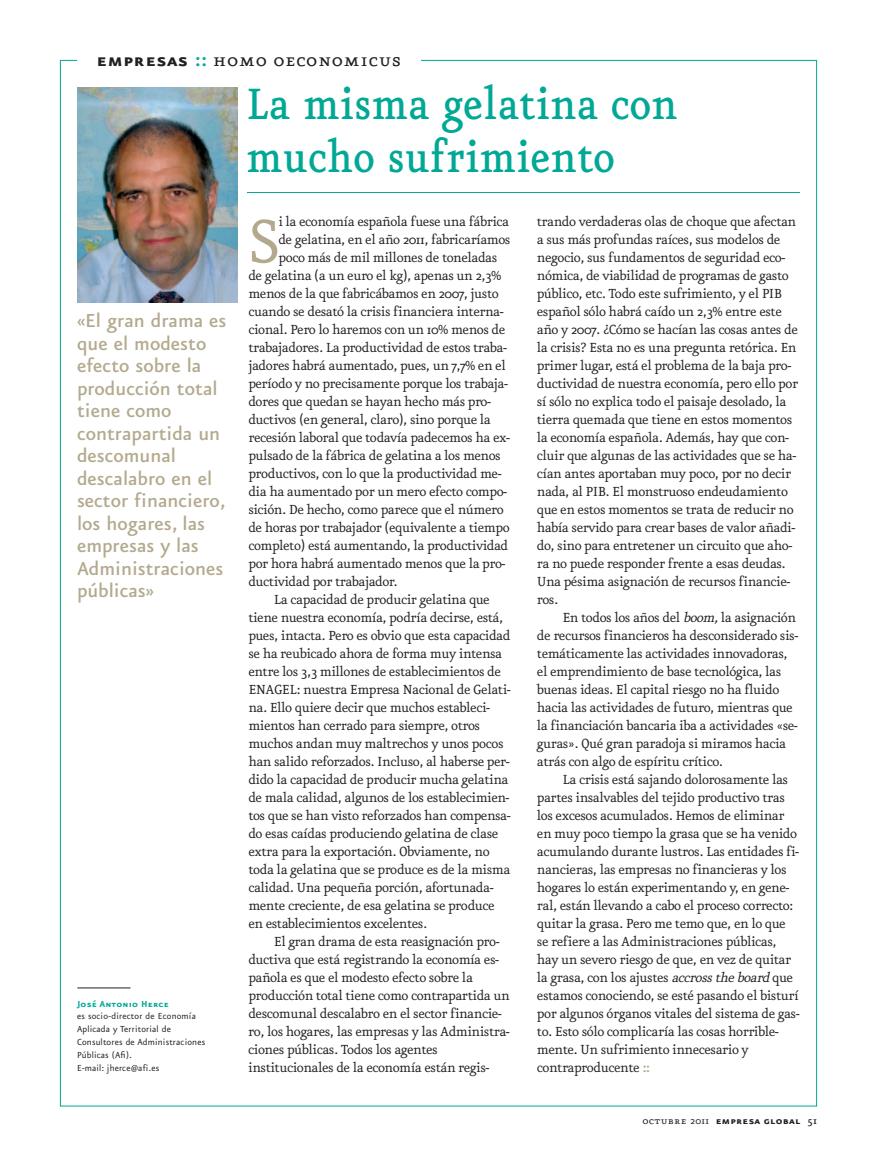
<style>
.page{position:relative;width:877px;height:1175px;background:#fff}
.page>*{position:absolute;margin:0;border:0;box-sizing:border-box;transform-origin:0 0}
.t1{font:72.15px "Eureka";color:#b3aa8e}
.t2{font:500 52.5px/52.7px "Eureka";color:#00a895;scale:.9 1}
.t3{font:500 22.5px/22.5px "Eureka Sans";color:#b3aa8e}
.t4{font:21.9px "Eureka Small Caps";letter-spacing:.025em;color:#231f20}
.t5{font:15.75px/18px "Eureka";letter-spacing:-.03em;color:#231f20}
.t6{font:12px "Eureka Sans Bold Caps";letter-spacing:.025em;color:#231f20}
.t7{font:10.5px/12.8px "Eureka Sans";letter-spacing:.015em;color:#231f20}
.t8{font:10.5px "Eureka Sans Bold Caps";letter-spacing:.015em;color:#00a895}
.s1{font-family:"Eureka Sans Bold Caps"}
.s2{font-family:"Eureka Sans Bold Caps";color:#00a895}
.s3{font-style:italic}
.s4{font-family:"Eureka Sans";font-weight:700;color:#b3aa8e}
.s5{font-family:"Eureka Small Caps"}
.s6{font-family:"Eureka"}
.s7{font-family:"Eureka";font-weight:500}
</style>
<div class="page">
<img style="left:77px;top:88px;width:160px;height:214px">
<hr style="left:77px;top:987px;width:54px;height:1px;background:#231f20">
<hr style="left:247px;top:192px;width:553px;height:1px;background:#00a895">
<h3 class="t4" style="left:97px;top:49px;width:306px"><span class="s1">empresas</span> <span class="s2">::</span> homo oeconomicus</h3>
<h3 class="t3" style="left:77px;top:308px;width:151px">«El gran drama es que el modesto efecto sobre la producción total tiene como contrapartida un descomunal descalabro en el sector financiero, los hogares, las empresas y las<br>Administraciones públicas»</h3>
<p class="t8" style="left:77px;top:998px;width:93px">José Antonio Herce</p>
<p class="t7" style="left:77px;top:1010px;width:130px">es socio-director de Economía<br>Aplicada y Territorial de<br>Consultores de Administraciones<br>Públicas (Afi).<br>E-mail: jherce@afi.es</p>
<h2 class="t2" style="left:246px;top:80px;width:481px">La misma gelatina con mucho sufrimiento</h2>
<h1 class="t1" style="left:248px;top:207px;width:34px">S</h1>
<p class="t5" style="left:278px;top:213px;width:232px">i la economía española fuese una fábrica</p>
<p class="t5" style="left:278px;top:231px;width:234px">de gelatina, en el año 2011, fabricaríamos</p>
<p class="t5" style="left:278px;top:249px;width:221px">poco más de mil millones de toneladas</p>
<p class="t5" style="left:248px;top:267px;width:255px">de gelatina (a un euro el kg), apenas un 2,3%</p>
<p class="t5" style="left:248px;top:285px;width:252px">menos de la que fabricábamos en 2007, justo</p>
<p class="t5" style="left:248px;top:303px;width:257px">cuando se desató la crisis financiera interna-</p>
<p class="t5" style="left:248px;top:321px;width:259px">cional. Pero lo haremos con un 10% menos de</p>
<p class="t5" style="left:248px;top:339px;width:260px">trabajadores. La productividad de estos traba-</p>
<p class="t5" style="left:248px;top:357px;width:259px">jadores habrá aumentado, pues, un 7,7% en el</p>
<p class="t5" style="left:248px;top:375px;width:261px">período y no precisamente porque los trabaja-</p>
<p class="t5" style="left:248px;top:393px;width:244px">dores que quedan se hayan hecho más pro-</p>
<p class="t5" style="left:248px;top:411px;width:244px">ductivos (en general, claro), sino porque la</p>
<p class="t5" style="left:248px;top:429px;width:263px">recesión laboral que todavía padecemos ha ex-</p>
<p class="t5" style="left:248px;top:447px;width:254px">pulsado de la fábrica de gelatina a los menos</p>
<p class="t5" style="left:248px;top:465px;width:255px">productivos, con lo que la productividad me-</p>
<p class="t5" style="left:248px;top:483px;width:260px">dia ha aumentado por un mero efecto compo-</p>
<p class="t5" style="left:248px;top:501px;width:257px">sición. De hecho, como parece que el número</p>
<p class="t5" style="left:248px;top:519px;width:263px">de horas por trabajador (equivalente a tiempo</p>
<p class="t5" style="left:248px;top:537px;width:261px">completo) está aumentando, la productividad</p>
<p class="t5" style="left:248px;top:555px;width:259px">por hora habrá aumentado menos que la pro-</p>
<p class="t5" style="left:248px;top:573px;width:151px">ductividad por trabajador.</p>
<p class="t5" style="left:274px;top:591px;width:218px">La capacidad de producir gelatina que</p>
<p class="t5" style="left:248px;top:609px;width:256px">tiene nuestra economía, podría decirse, está,</p>
<p class="t5" style="left:248px;top:627px;width:264px">pues, intacta. Pero es obvio que esta capacidad</p>
<p class="t5" style="left:248px;top:645px;width:255px">se ha reubicado ahora de forma muy intensa</p>
<p class="t5" style="left:248px;top:663px;width:254px">entre los 3,3 millones de establecimientos de</p>
<p class="t5" style="left:248px;top:681px;width:264px">ENAGEL: nuestra Empresa Nacional de Gelati-</p>
<p class="t5" style="left:248px;top:699px;width:243px">na. Ello quiere decir que muchos estableci-</p>
<p class="t5" style="left:248px;top:717px;width:233px">mientos han cerrado para siempre, otros</p>
<p class="t5" style="left:248px;top:735px;width:257px">muchos andan muy maltrechos y unos pocos</p>
<p class="t5" style="left:248px;top:753px;width:263px">han salido reforzados. Incluso, al haberse per-</p>
<p class="t5" style="left:248px;top:771px;width:262px">dido la capacidad de producir mucha gelatina</p>
<p class="t5" style="left:248px;top:789px;width:263px">de mala calidad, algunos de los establecimien-</p>
<p class="t5" style="left:248px;top:807px;width:264px">tos que se han visto reforzados han compensa-</p>
<p class="t5" style="left:248px;top:825px;width:252px">do esas caídas produciendo gelatina de clase</p>
<p class="t5" style="left:248px;top:843px;width:243px">extra para la exportación. Obviamente, no</p>
<p class="t5" style="left:248px;top:861px;width:263px">toda la gelatina que se produce es de la misma</p>
<p class="t5" style="left:248px;top:879px;width:247px">calidad. Una pequeña porción, afortunada-</p>
<p class="t5" style="left:248px;top:897px;width:248px">mente creciente, de esa gelatina se produce</p>
<p class="t5" style="left:248px;top:915px;width:180px">en establecimientos excelentes.</p>
<p class="t5" style="left:274px;top:933px;width:227px">El gran drama de esta reasignación pro-</p>
<p class="t5" style="left:248px;top:951px;width:252px">ductiva que está registrando la economía es-</p>
<p class="t5" style="left:248px;top:969px;width:226px">pañola es que el modesto efecto sobre la</p>
<p class="t5" style="left:248px;top:987px;width:263px">producción total tiene como contrapartida un</p>
<p class="t5" style="left:248px;top:1005px;width:255px">descomunal descalabro en el sector financie-</p>
<p class="t5" style="left:248px;top:1023px;width:263px">ro, los hogares, las empresas y las Administra-</p>
<p class="t5" style="left:248px;top:1041px;width:191px">ciones públicas. Todos los agentes</p>
<p class="t5" style="left:248px;top:1059px;width:243px">institucionales de la economía están regis-</p>
<p class="t5" style="left:537px;top:213px;width:263px">trando verdaderas olas de choque que afectan a sus más profundas raíces, sus modelos de negocio, sus fundamentos de seguridad eco&shy;nómica, de viabilidad de programas de gasto público, etc. Todo este sufrimiento, y el PIB español sólo habrá caído un 2,3% entre este año y 2007. ¿Cómo se hacían las cosas antes de la crisis? Esta no es una pregunta retórica. En primer lugar, está el problema de la baja pro&shy;ductividad de nuestra economía, pero ello por sí sólo no explica todo el paisaje desolado, la tierra quemada que tiene en estos momentos la economía española. Además, hay que con&shy;cluir que algunas de las actividades que se ha&shy;cían antes aportaban muy poco, por no decir nada, al PIB. El monstruoso endeudamiento que en estos momentos se trata de reducir no había servido para crear bases de valor añadi&shy;do, sino para entretener un circuito que aho&shy;ra no puede responder frente a esas deudas.<br>Una pésima asignación de recursos financie&shy;ros.</p>
<p class="t5" style="left:537px;top:609px;width:263px;text-indent:25px">En todos los años del <span class="s3">boom,</span>la asignación de recursos financieros ha desconsiderado sis&shy;temáticamente las actividades innovadoras, el emprendimiento de base tecnológica, las buenas ideas. El capital riesgo no ha fluido hacia las actividades de futuro, mientras que la financiación bancaria iba a actividades «se&shy;guras». Qué gran paradoja si miramos hacia atrás con algo de espíritu crítico.</p>
<p class="t5" style="left:537px;top:771px;width:264px;text-indent:26px">La crisis está sajando dolorosamente las partes insalvables del tejido productivo tras los excesos acumulados. Hemos de eliminar en muy poco tiempo la grasa que se ha venido acumulando durante lustros. Las entidades fi&shy;nancieras, las empresas no financieras y los hogares lo están experimentando y, en gene&shy;ral, están llevando a cabo el proceso correcto: quitar la grasa. Pero me temo que, en lo que se refiere a las Administraciones públicas, hay un severo riesgo de que, en vez de quitar la grasa, con los ajustes <span class="s3">accrosstheboard</span>que estamos conociendo, se esté pasando el bisturí por algunos órganos vitales del sistema de gas&shy;to. Esto sólo complicaría las cosas horrible&shy;mente. Un sufrimiento innecesario y contraproducente <span class="s4">::</span></p>
<p class="t6" style="left:642px;top:1114px;width:176px"><span class="s5">octubre</span> <span class="s6">2011</span> empresa global <span class="s7">51</span></p>
</div>
